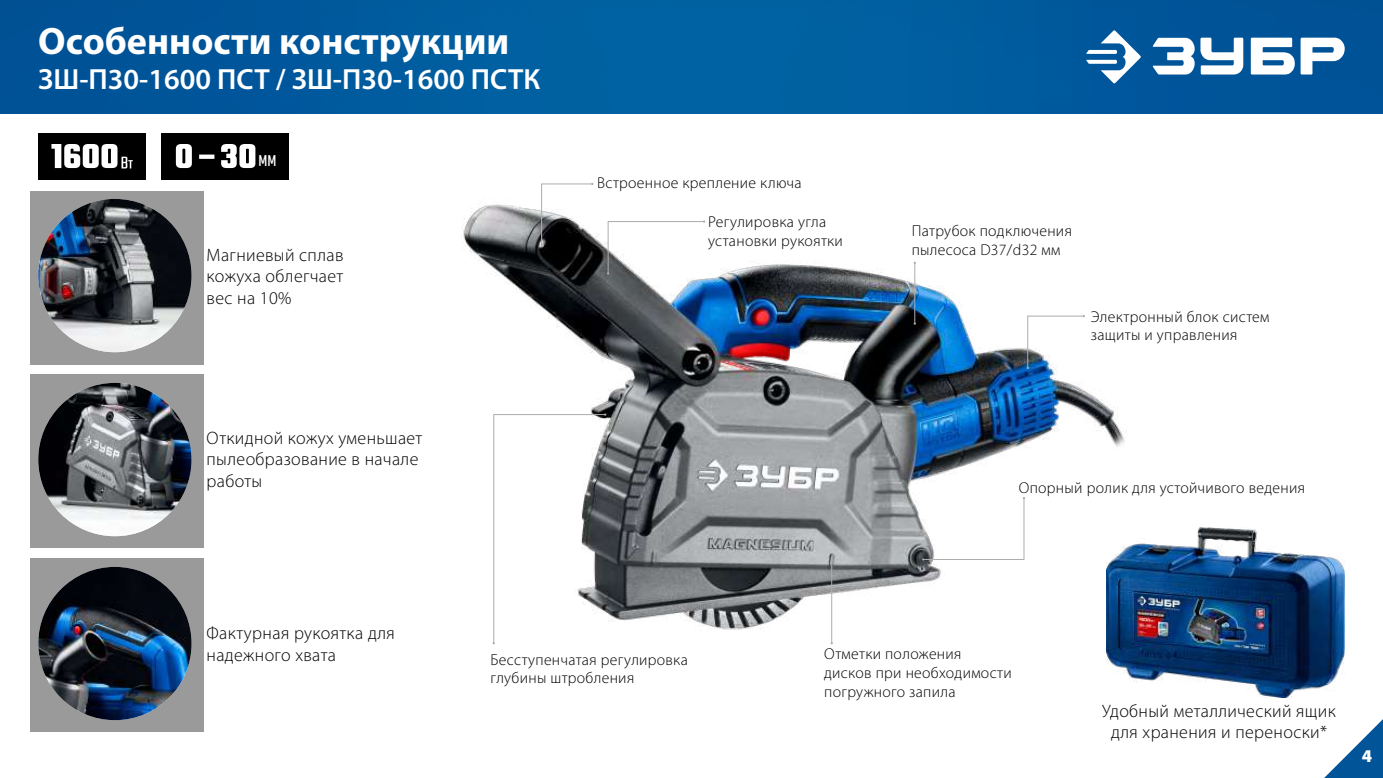
<style>
.page{position:relative;width:1383px;height:778px;background:#fff}
.page>*{position:absolute;margin:0;border:0;box-sizing:border-box;transform-origin:0 0}
.t1{font:700 38.25px "Myriad Pro";color:#fff}
.t2{font:600 29.25px "Myriad Pro";color:#fff}
.t3{font:300 18px/21.6px "Myriad Pro";letter-spacing:.02em;color:#000}
.t4{font:900 18px "Myriad Pro";color:#fff}
.t5{font:17.32px "Teko";color:#fff}
.t6{font:300 15.75px/18.9px "Myriad Pro";letter-spacing:.02em;color:#000}
</style>
<div class="page">
<img style="left:0;top:0;width:1382px;height:114px">
<svg style="left:1086px;top:30px;width:55px;height:53px"></svg>
<svg style="left:1151px;top:38px;width:193px;height:37px"></svg>
<div style="left:31px;top:375px;width:173px;height:173px;background:#9a9a9a"></div>
<img style="left:38px;top:383px;width:153px;height:153px;border-radius:77px">
<svg style="left:1324px;top:720px;width:58px;height:58px"></svg>
<div style="left:31px;top:558px;width:173px;height:174px;background:#9a9a9a"></div>
<img style="left:38px;top:567px;width:153px;height:153px;border-radius:77px">
<div style="left:31px;top:191px;width:173px;height:173px;background:#9a9a9a"></div>
<img style="left:38px;top:199px;width:153px;height:153px;border-radius:77px">
<img style="left:1129px;top:527px;width:215px;height:171px">
<div style="left:38px;top:133px;width:108px;height:46px;background:#000"></div>
<svg style="left:51px;top:144px;width:82px;height:24px"></svg>
<div style="left:161px;top:133px;width:128px;height:46px;background:#000"></div>
<svg style="left:176px;top:144px;width:79px;height:24px"></svg>
<img style="left:462px;top:182px;width:679px;height:496px">
<hr style="left:914px;top:263px;width:1px;height:60px;background:#aeadae">
<svg style="left:1026px;top:315px;width:59px;height:54px"></svg>
<svg style="left:492px;top:413px;width:114px;height:231px"></svg>
<svg style="left:540px;top:183px;width:53px;height:63px"></svg>
<svg style="left:607px;top:220px;width:98px;height:55px"></svg>
<svg style="left:922px;top:497px;width:103px;height:63px"></svg>
<hr style="left:831px;top:560px;width:1px;height:83px;background:#aeadae">
<h1 class="t1" style="left:38px;top:16px;width:473px">Особенности конструкции</h1>
<h2 class="t2" style="left:38px;top:60px;width:503px">ЗШ-П30-1600 ПСТ / ЗШ-П30-1600 ПСТК</h2>
<p class="t5" style="left:258px;top:151px;width:19px">MM</p>
<p class="t3" style="left:206px;top:244px;width:138px;text-align:justify">Магниевый сплав кожуха облегчает вес на 10%</p>
<p class="t3" style="left:206px;top:426px;width:217px">Откидной кожух уменьшает пылеобразование в начале работы</p>
<p class="t6" style="left:597px;top:173px;width:206px">Встроенное крепление ключа</p>
<p class="t6" style="left:708px;top:212px;width:136px">Регулировка угла установки рукоятки</p>
<p class="t6" style="left:911px;top:221px;width:162px">Патрубок подключения пылесоса D37/d32 мм</p>
<p class="t6" style="left:1090px;top:307px;width:180px">Электронный блок систем защиты и управления</p>
<p class="t6" style="left:1018px;top:477px;width:288px">Опорный ролик для устойчивого ведения</p>
<p class="t3" style="left:206px;top:622px;width:190px">Фактурная рукоятка для надежного хвата</p>
<p class="t6" style="left:490px;top:649px;width:199px">Бесступенчатая регулировка глубины штробления</p>
<p class="t6" style="left:824px;top:644px;width:189px">Отметки положения дисков при необходимости погружного запила</p>
<p class="t3" style="left:1102px;top:699px;width:235px;text-align:center">Удобный металлический ящик для хранения и переноски*</p>
<p class="t4" style="left:1361px;top:744px;width:12px">4</p>
</div>
